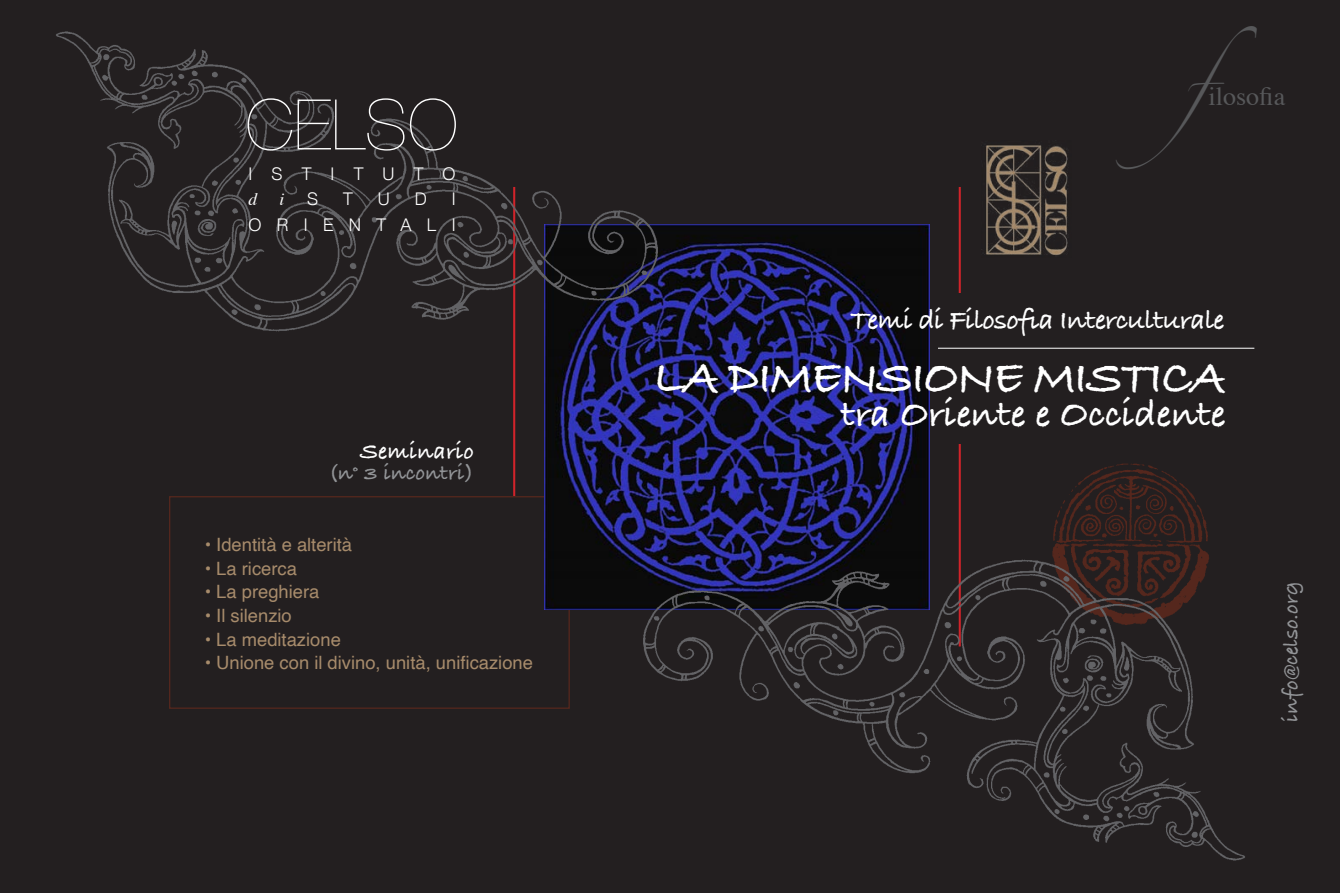
<style>
.page{position:relative;width:1340px;height:893px;background:#fff}
.page>*{position:absolute;margin:0;border:0;box-sizing:border-box;transform-origin:0 0}
.t1{font:200 69.83px "Helvetica Neue";color:#fff}
.t2{font:700 48.65px "Bradley Hand ITCTT";letter-spacing:-.03em;color:#fff}
.t3{font:700 39.38px "Bradley Hand ITCTT";letter-spacing:-.005em;color:#fff}
.t4{font:700 28.88px "Bradley Hand ITCTT";letter-spacing:-.025em;color:#fff}
.t5{font:26.07px "Times";color:#57585a}
.t6{font:700 24.32px "Bradley Hand ITCTT";color:#fff}
.t7{font:700 22.57px "Bradley Hand ITCTT";color:#939598}
.t8{font:18.38px "Helvetica";color:#a78b6b}
.t9{font:300 17.5px "Helvetica Neue";letter-spacing:.88em;color:#fff}
.t10{font:300 17.5px "Helvetica Neue";letter-spacing:1.1em;color:#fff}
.t11{font:italic 17.5px "Times";color:#fff}
.s1{font-family:"Zapfino";font-size:42.35px}
</style>
<div class="page">
<div style="left:0;top:0;width:1339px;height:893px;background:#231f20"></div>
<hr style="left:513px;top:187px;width:2px;height:459px;background:#d1232a">
<div style="left:170px;top:497px;width:399px;height:211px;background:#231f20"></div>
<div style="left:169px;top:496px;width:401px;height:213px;border:1px solid #55271d"></div>
<img style="left:544px;top:224px;width:385px;height:385px">
<hr style="left:958px;top:187px;width:2px;height:459px;background:#d1232a">
<img style="left:56px;top:31px;width:604px;height:309px">
<img style="left:986px;top:145px;width:82px;height:110px">
<img style="left:1053px;top:463px;width:155px;height:87px">
<img style="left:640px;top:550px;width:605px;height:311px">
<div style="left:952px;top:294px;width:15px;height:150px;background:#231f20"></div>
<hr style="left:938px;top:348px;width:316px;height:1px;background:#fff">
<p class="t1" style="left:246px;top:70px;width:214px">CELSO</p>
<p class="t10" style="left:248px;top:160px;width:209px">ISTITUTO</p>
<p class="t11" style="left:248px;top:189px;width:10px">d</p>
<p class="t11" style="left:280px;top:189px;width:6px">i</p>
<p class="t9" style="left:307px;top:185px;width:13px">S</p>
<p class="t9" style="left:343px;top:185px;width:11px">T</p>
<p class="t9" style="left:378px;top:185px;width:13px">U</p>
<p class="t9" style="left:415px;top:185px;width:13px">D</p>
<p class="t9" style="left:452px;top:185px;width:5px">I</p>
<p class="t9" style="left:248px;top:211px;width:209px">ORIENTALI</p>
<p class="t6" style="left:360px;top:433px;width:115px">Seminario</p>
<p class="t7" style="left:328px;top:455px;width:147px">(n° 3 incontri)</p>
<p class="t8" style="left:205px;top:530px;width:149px">• Identità e alterità</p>
<p class="t8" style="left:205px;top:554px;width:94px">• La ricerca</p>
<p class="t8" style="left:205px;top:578px;width:116px">• La preghiera</p>
<p class="t8" style="left:205px;top:601px;width:89px">• Il silenzio</p>
<p class="t8" style="left:205px;top:625px;width:138px">• La meditazione</p>
<p class="t8" style="left:205px;top:649px;width:330px">• Unione con il divino, unità, unificazione</p>
<p class="t5" style="left:1185px;top:80px;width:142px"><span class="s1">f</span>ilosofia</p>
<p class="t4" style="left:850px;top:298px;width:375px">Temi di Filosofia Interculturale</p>
<p class="t2" style="left:654px;top:340px;width:573px">LA DIMENSIONE MISTICA</p>
<p class="t3" style="left:841px;top:384px;width:386px">tra Oriente e Occidente</p>
<p class="t7" style="left:1273px;top:722px;width:142px;rotate:-90deg">info@celso.org</p>
</div>
